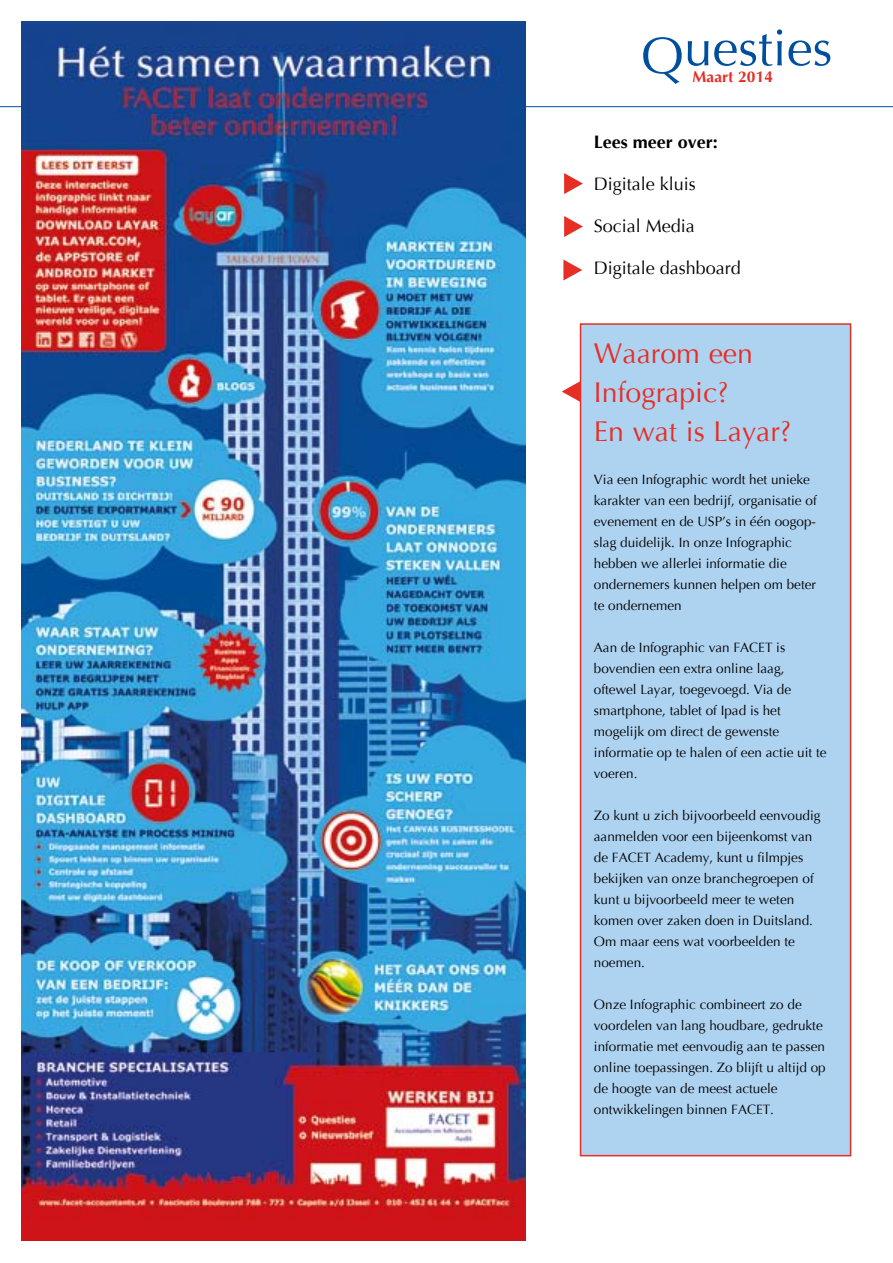
<style>
.page{position:relative;width:893px;height:1263px;background:#fff}
.page>*{position:absolute;margin:0;border:0;box-sizing:border-box;transform-origin:0 0}
.t1{font:51.45px "Optima";color:#004e9e}
.t2{font:28.5px/39px "Optima";color:#e62e25}
.t3{font:18px "Optima";color:#000}
.t4{font:700 18px "Optima";color:#000}
.t5{font:700 15.6px "Optima";color:#e62e25}
.t6{font:13.5px/21px "Optima";color:#000}
</style>
<div class="page">
<hr style="left:0;top:106px;width:893px;height:1px;background:#004e9e">
<div style="left:580px;top:323px;width:271px;height:833px;background:#aed3f1;border:2px solid #e62e25"></div>
<img style="left:21px;top:21px;width:505px;height:1220px">
<svg style="left:564px;top:173px;width:19px;height:21px"></svg>
<svg style="left:564px;top:216px;width:19px;height:21px"></svg>
<svg style="left:563px;top:260px;width:19px;height:20px"></svg>
<svg style="left:562px;top:381px;width:18px;height:21px"></svg>
<h1 class="t1" style="left:641px;top:18px;width:193px">Questies</h1>
<p class="t5" style="left:693px;top:68px;width:82px">Maart 2014</p>
<h3 class="t4" style="left:594px;top:131px;width:126px">Lees meer over:</h3>
<h3 class="t3" style="left:594px;top:173px;width:104px">Digitale kluis</h3>
<h3 class="t3" style="left:594px;top:215px;width:103px">Social Media</h3>
<h3 class="t3" style="left:594px;top:257px;width:149px">Digitale dashboard</h3>
<h2 class="t2" style="left:594px;top:334px;width:199px">Waarom een<br>Infograpic?<br>En wat is Layar?</h2>
<p class="t6" style="left:594px;top:469px;width:224px">Via een Infographic wordt het unieke karakter van een bedrijf, organisatie of evenement en de USP’s in één oogop&shy;slag duidelijk. In onze Infographic hebben we allerlei informatie die ondernemers kunnen helpen om beter te ondernemen</p>
<p class="t6" style="left:594px;top:637px;width:234px">Aan de Infographic van FACET is bovendien een extra online laag, oftewel Layar, toegevoegd. Via de smartphone, tablet of Ipad is het mogelijk om direct de gewenste informatie op te halen of een actie uit te voeren.</p>
<p class="t6" style="left:594px;top:805px;width:228px">Zo kunt u zich bijvoorbeeld eenvoudig aanmelden voor een bijeenkomst van de FACET Academy, kunt u filmpjes bekijken van onze branchegroepen of kunt u bijvoorbeeld meer te weten komen over zaken doen in Duitsland.<br>Om maar eens wat voorbeelden te noemen.</p>
<p class="t6" style="left:594px;top:994px;width:233px">Onze Infographic combineert zo de voordelen van lang houdbare, gedrukte informatie met eenvoudig aan te passen online toepassingen. Zo blijft u altijd op de hoogte van de meest actuele ontwikkelingen binnen FACET.</p>
</div>
